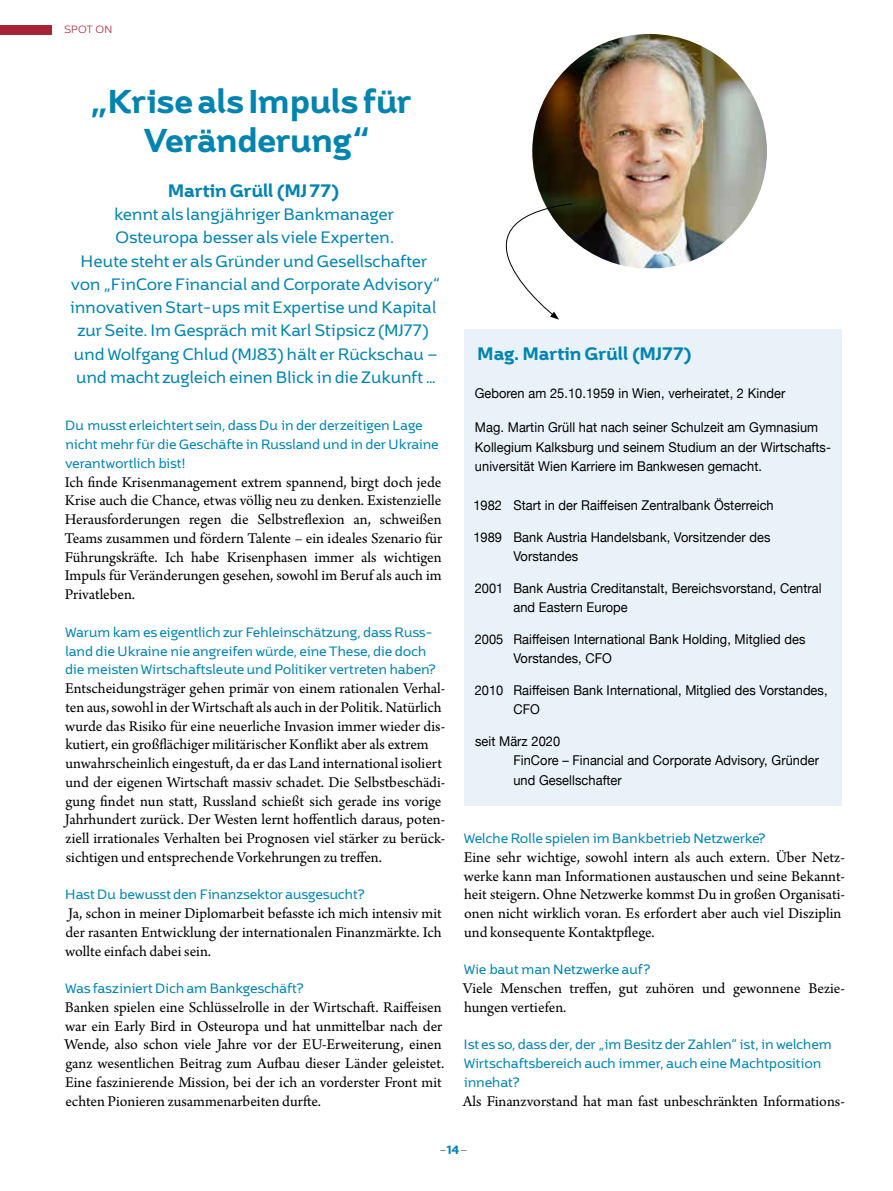
<style>
.page{position:relative;width:893px;height:1191px;background:#fff}
.page>*{position:absolute;margin:0;border:0;box-sizing:border-box;transform-origin:0 0}
.t1{font:900 33px/39px "Brisko Sans";letter-spacing:-.04em;color:#0084af;text-align:center}
.t2{font:900 18px "Brisko Sans";letter-spacing:-.02em;color:#0084af}
.t3{font:16.5px/23.2px "Brisko Sans";letter-spacing:-.03em;color:#0084af;text-align:center}
.t4{font:15.75px/18.8px "Arno Pro";color:#000}
.t5{font:13.5px/19.5px "Helvetica Neue";letter-spacing:.005em;color:#000;scale:.95 1}
.t6{font:13.5px/18.8px "Brisko Sans";letter-spacing:-.03em;color:#0084af}
.t7{font:italic 100 12px "Brisko Sans";color:#000}
.t8{font:300 10.5px "Brisko Sans";letter-spacing:-.03em;color:#a72338}
.s1{font-weight:900;font-style:normal;color:#0084af}
</style>
<div class="page">
<img style="left:532px;top:34px;width:235px;height:234px">
<svg style="left:505px;top:203px;width:67px;height:117px"></svg>
<div style="left:0;top:25px;width:51px;height:10px;background:#a72338"></div>
<div style="left:464px;top:328px;width:378px;height:477px;background:#e9f2f8"></div>
<p class="t8" style="left:64px;top:23px;width:50px">SPOT ON</p>
<h1 class="t1" style="left:89px;top:81px;width:323px">„Krise als Impuls für<br>Veränderung“</h1>
<p class="t2" style="left:168px;top:179px;width:173px">Martin Grüll (MJ 77)</p>
<p class="t3" style="left:70px;top:203px;width:372px">kennt als langjähriger Bankmanager<br>Osteuropa besser als viele Experten.<br>Heute steht er als Gründer und Gesellschafter von „FinCore Financial and Corporate Advisory“ innovativen Start-ups mit Expertise und Kapital zur Seite. Im Gespräch mit Karl Stipsicz (MJ77) und Wolfgang Chlud (MJ83) hält er Rückschau – und macht zugleich einen Blick in die Zukunft …</p>
<p class="t6" style="left:65px;top:416px;width:376px">Du musst erleichtert sein, dass Du in der derzeitigen Lage nicht mehr für die Geschäfte in Russland und in der Ukraine verantwortlich bist!</p>
<p class="t4" style="left:64px;top:473px;width:379px;text-align:justify">Ich finde Krisenmanagement extrem spannend, birgt doch jede Krise auch die Chance, etwas völlig neu zu denken. Existenzielle Herausforderungen regen die Selbstreflexion an, schweißen Teams zusammen und fördern Talente – ein ideales Szenario für Führungskräfte. Ich habe Krisenphasen immer als wichtigen Impuls für Veränderungen gesehen, sowohl im Beruf als auch im Privatleben.</p>
<p class="t6" style="left:65px;top:622px;width:372px">Warum kam es eigentlich zur Fehleinschätzung, dass Russ&shy;land die Ukraine nie angreifen würde, eine These, die doch die meisten Wirtschaftsleute und Politiker vertreten haben?</p>
<p class="t4" style="left:65px;top:680px;width:382px">Entscheidungsträger gehen primär von einem rationalen Verhal&shy;ten aus, sowohl in der Wirtschaft als auch in der Politik. Natürlich wurde das Risiko für eine neuerliche Invasion immer wieder dis&shy;kutiert, ein großflächiger militärischer Konflikt aber als extrem unwahrscheinlich eingestuft, da er das Land international isoliert und der eigenen Wirtschaft massiv schadet. Die Selbstbeschädi&shy;gung findet nun statt, Russland schießt sich gerade ins vorige Jahrhundert zurück. Der Westen lernt hoffentlich daraus, poten&shy;ziell irrationales Verhalten bei Prognosen viel stärker zu berück&shy;sichtigen und entsprechende Vorkehrungen zu treffen.</p>
<p class="t6" style="left:65px;top:885px;width:301px">Hast Du bewusst den Finanzsektor ausgesucht?</p>
<p class="t4" style="left:65px;top:905px;width:378px;text-align:justify">Ja, schon in meiner Diplomarbeit befasste ich mich intensiv mit der rasanten Entwicklung der internationalen Finanzmärkte. Ich wollte einfach dabei sein.</p>
<p class="t6" style="left:65px;top:979px;width:240px">Was fasziniert Dich am Bankgeschäft?</p>
<p class="t4" style="left:65px;top:998px;width:381px">Banken spielen eine Schlüsselrolle in der Wirtschaft. Raiffeisen war ein Early Bird in Osteuropa und hat unmittelbar nach der Wende, also schon viele Jahre vor der EU-Erweiterung, einen ganz wesentlichen Beitrag zum Aufbau dieser Länder geleistet.<br>Eine faszinierende Mission, bei der ich an vorderster Front mit echten Pionieren zusammenarbeiten durfte.</p>
<p class="t2" style="left:477px;top:342px;width:216px">Mag. Martin Grüll (MJ77)</p>
<p class="t5" style="left:475px;top:384px;width:329px">Geboren am 25.10.1959 in Wien, verheiratet, 2 Kinder</p>
<p class="t5" style="left:475px;top:418px;width:376px">Mag. Martin Grüll hat nach seiner Schulzeit am Gymnasium<br>Kollegium Kalksburg und seinem Studium an der Wirtschafts&shy;universität Wien Karriere im Bankwesen gemacht.</p>
<p class="t5" style="left:473px;top:496px;width:318px">1982 Start in der Raiffeisen Zentralbank Österreich</p>
<p class="t5" style="left:513px;top:528px;width:272px;text-indent:-40px">1989 Bank Austria Handelsbank, Vorsitzender des<br>Vorstandes</p>
<p class="t5" style="left:513px;top:579px;width:326px;text-indent:-39px">2001 Bank Austria Creditanstalt, Bereichsvorstand, Central and Eastern Europe</p>
<p class="t5" style="left:513px;top:630px;width:309px;text-indent:-39px">2005 Raiffeisen International Bank Holding, Mitglied des<br>Vorstandes, CFO</p>
<p class="t5" style="left:513px;top:681px;width:332px;text-indent:-39px">2010 Raiffeisen Bank International, Mitglied des Vorstandes,<br>CFO</p>
<p class="t5" style="left:513px;top:732px;width:323px;text-indent:-38px">seit März 2020<br>FinCore – Financial and Corporate Advisory, Gründer und Gesellschafter</p>
<p class="t6" style="left:464px;top:829px;width:303px">Welche Rolle spielen im Bankbetrieb Netzwerke?</p>
<p class="t4" style="left:464px;top:848px;width:383px">Eine sehr wichtige, sowohl intern als auch extern. Über Netz&shy;werke kann man Informationen austauschen und seine Bekannt&shy;heit steigern. Ohne Netzwerke kommst Du in großen Organisati&shy;onen nicht wirklich voran. Es erfordert aber auch viel Disziplin und konsequente Kontaktpflege.</p>
<p class="t6" style="left:464px;top:960px;width:188px">Wie baut man Netzwerke auf?</p>
<p class="t4" style="left:463px;top:980px;width:384px">Viele Menschen treffen, gut zuhören und gewonnene Bezie&shy;hungen vertiefen.</p>
<p class="t6" style="left:463px;top:1035px;width:370px">Ist es so, dass der, der „im Besitz der Zahlen“ ist, in welchem<br>Wirtschaftsbereich auch immer, auch eine Machtposition innehat?</p>
<p class="t4" style="left:463px;top:1092px;width:383px">Als Finanzvorstand hat man fast unbeschränkten Informations-</p>
<p class="t7" style="left:438px;top:1143px;width:31px">–<span class="s1">14</span>–</p>
</div>
